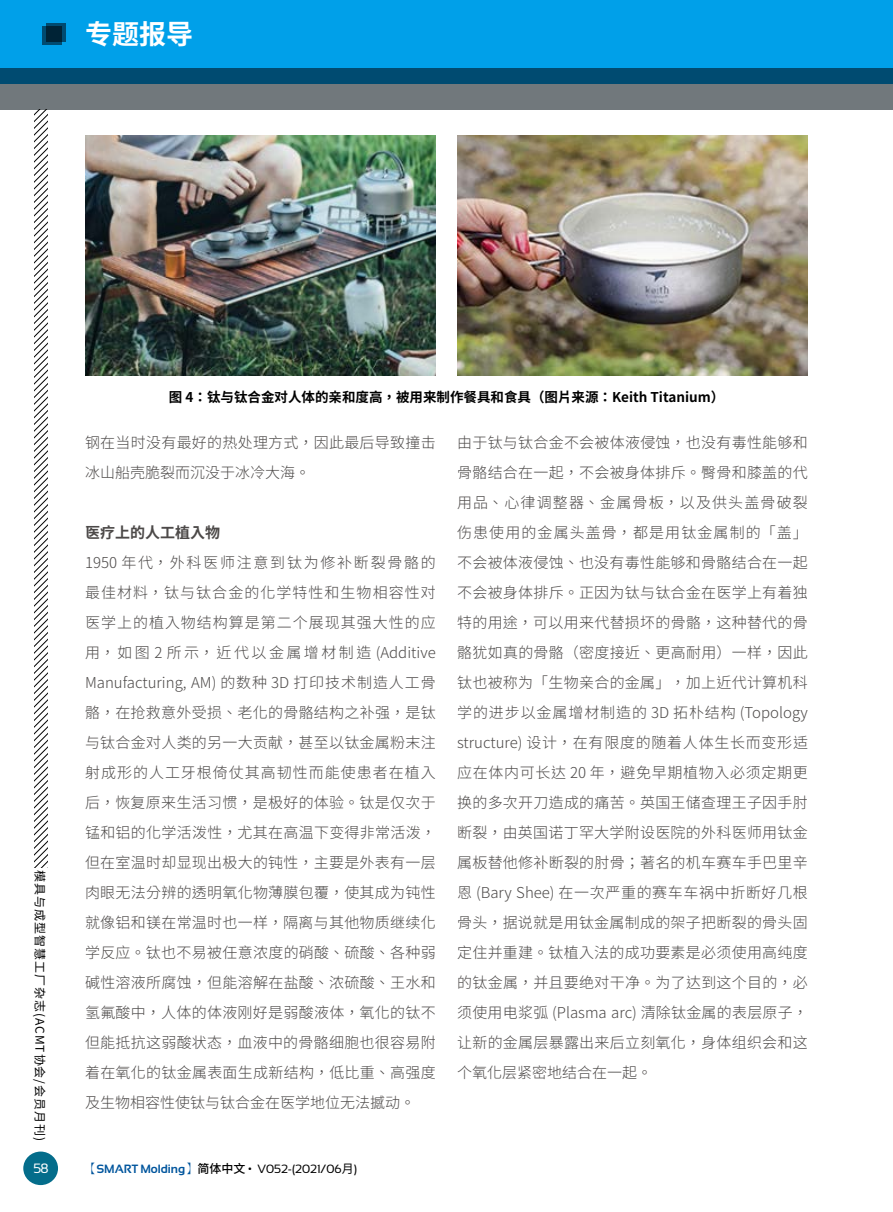
<style>
.page{position:relative;width:893px;height:1212px;background:#fff}
.page>*{position:absolute;margin:0;border:0;box-sizing:border-box;transform-origin:0 0}
.t1{font:700 27px "Noto Sans CJ Ktc";color:#fff}
.t2{font:300 15px/30px "Noto Sans CJ Ktc";letter-spacing:.02em;color:#4c4948;text-align:justify}
.t3{font:700 15px "Noto Sans CJ Ktc";color:#4c4948}
.t4{font:700 13.5px "Noto Sans CJ Ktc";color:#000}
.t5{font:13.5px "Sansation";color:#fff}
.t6{font:12px "Sansation";color:#000}
.t7{font:12px "Noto Sans CJ Ktc";letter-spacing:.08em;color:#000}
.s1{font-family:"Adobe Ming Std";font-weight:300;color:#00559d}
.s2{font-weight:700;color:#00559d}
.s3{font-family:"Noto Sans CJ Ktc";font-weight:500}
.s4{font-family:"Noto Sans CJ Ktc"}
</style>
<div class="page">
<svg style="left:34px;top:109px;width:13px;height:758px"></svg>
<div style="left:23px;top:1151px;width:35px;height:34px;background:#046d8b;border-radius:50%"></div>
<div style="left:0;top:0;width:893px;height:84px;background:#00a0e9"></div>
<svg style="left:0;top:68px;width:893px;height:41px;background:#467"></svg>
<div style="left:43px;top:26px;width:19px;height:19px;background:#004b71"></div>
<svg style="left:46px;top:23px;width:20px;height:19px"></svg>
<img style="left:457px;top:135px;width:351px;height:240px">
<img style="left:85px;top:135px;width:351px;height:240px">
<h1 class="t1" style="left:85px;top:19px;width:109px">专题报导</h1>
<p class="t4" style="left:169px;top:389px;width:557px">图 4：钛与钛合金对人体的亲和度高，被用来制作餐具和食具（图片来源：Keith Titanium）</p>
<p class="t2" style="left:85px;top:428px;width:352px">钢在当时没有最好的热处理方式，因此最后导致撞击冰山船壳脆裂而沉没于冰冷大海。</p>
<p class="t3" style="left:85px;top:524px;width:136px">医疗上的人工植入物</p>
<p class="t2" style="left:85px;top:548px;width:352px">1950 年代，外科医师注意到钛为修补断裂骨骼的最佳材料，钛与钛合金的化学特性和生物相容性对医学上的植入物结构算是第二个展现其强大性的应用，如图 2 所示，近代以金属增材制造 (Additive Manufacturing, AM) 的数种 3D 打印技术制造人工骨骼，在抢救意外受损、老化的骨骼结构之补强，是钛与钛合金对人类的另一大贡献，甚至以钛金属粉末注射成形的人工牙根倚仗其高韧性而能使患者在植入后，恢复原来生活习惯，是极好的体验。钛是仅次于锰和铝的化学活泼性，尤其在高温下变得非常活泼，但在室温时却显现出极大的钝性，主要是外表有一层肉眼无法分辨的透明氧化物薄膜包覆，使其成为钝性就像铝和镁在常温时也一样，隔离与其他物质继续化学反应。钛也不易被任意浓度的硝酸、硫酸、各种弱碱性溶液所腐蚀，但能溶解在盐酸、浓硫酸、王水和氢氟酸中，人体的体液刚好是弱酸液体，氧化的钛不但能抵抗这弱酸状态，血液中的骨骼细胞也很容易附着在氧化的钛金属表面生成新结构，低比重、高强度及生物相容性使钛与钛合金在医学地位无法撼动。</p>
<p class="t7" style="left:47px;top:870px;width:272px;rotate:90deg">模具与成型智慧工厂杂志(ACMT协会/会员月刊)</p>
<p class="t5" style="left:33px;top:1161px;width:17px">58</p>
<p class="t6" style="left:84px;top:1162px;width:274px"><span class="s1">【</span><span class="s2">SMART Molding</span><span class="s1">】</span><span class="s3">简体中文</span> • V052-(2021/06<span class="s4">月</span>)</p>
<p class="t2" style="left:457px;top:428px;width:352px">由于钛与钛合金不会被体液侵蚀，也没有毒性能够和骨骼结合在一起，不会被身体排斥。臀骨和膝盖的代用品、心律调整器、金属骨板，以及供头盖骨破裂伤患使用的金属头盖骨，都是用钛金属制的「盖」不会被体液侵蚀、也没有毒性能够和骨骼结合在一起不会被身体排斥。正因为钛与钛合金在医学上有着独特的用途，可以用来代替损坏的骨骼，这种替代的骨骼犹如真的骨骼（密度接近、更高耐用）一样，因此钛也被称为「生物亲合的金属」，加上近代计算机科学的进步以金属增材制造的 3D 拓朴结构 (Topology structure) 设计，在有限度的随着人体生长而变形适应在体内可长达 20 年，避免早期植物入必须定期更换的多次开刀造成的痛苦。英国王储查理王子因手肘断裂，由英国诺丁罕大学附设医院的外科医师用钛金属板替他修补断裂的肘骨；著名的机车赛车手巴里辛恩 (Bary Shee) 在一次严重的赛车车祸中折断好几根骨头，据说就是用钛金属制成的架子把断裂的骨头固定住并重建。钛植入法的成功要素是必须使用高纯度的钛金属，并且要绝对干净。为了达到这个目的，必须使用电浆弧 (Plasma arc) 清除钛金属的表层原子，让新的金属层暴露出来后立刻氧化，身体组织会和这个氧化层紧密地结合在一起。</p>
</div>
